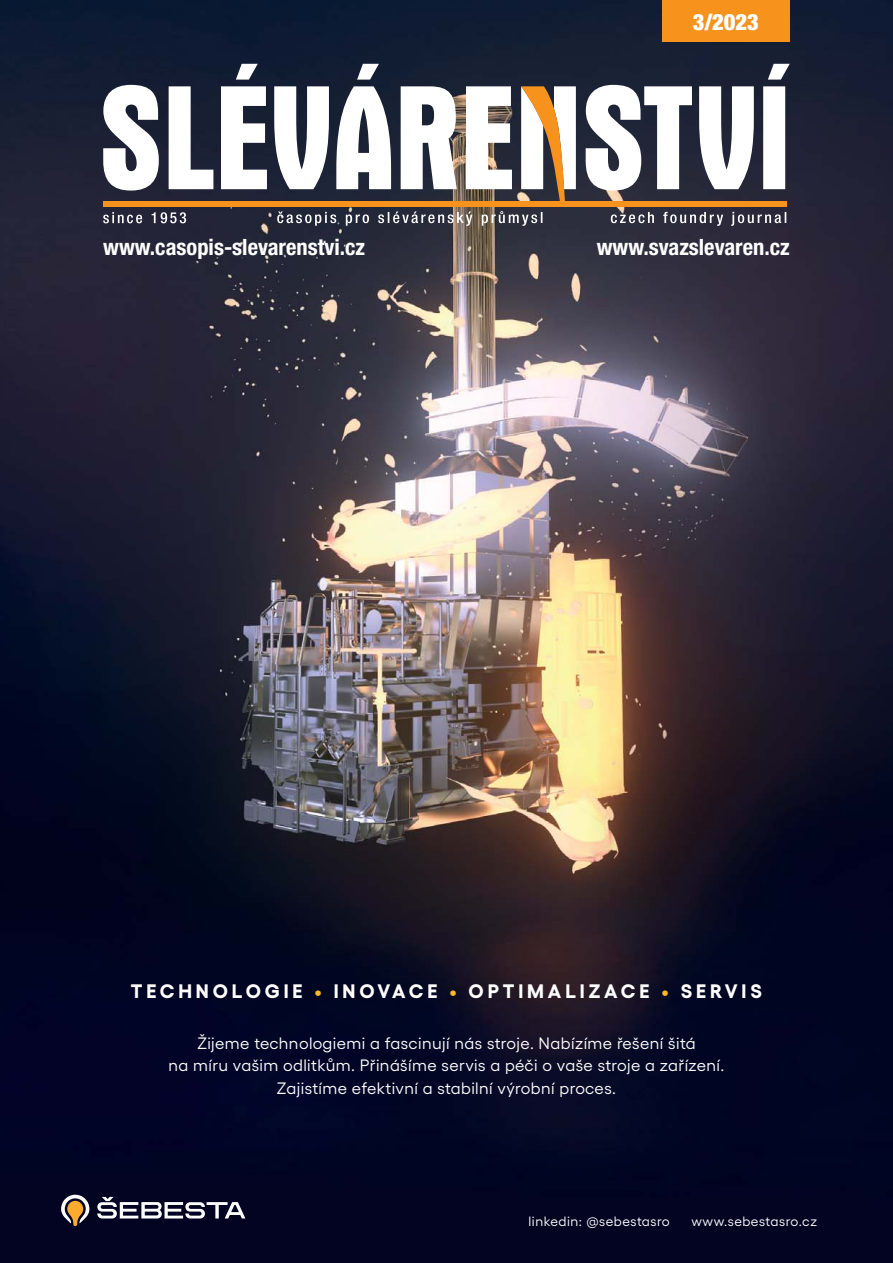
<style>
.page{position:relative;width:893px;height:1263px;background:#fff}
.page>*{position:absolute;margin:0;border:0;box-sizing:border-box;transform-origin:0 0}
.t1{font:700 condensed 22.5px "Helvetica Neue LT Pro";color:#fff}
.t2{font:900 condensed 22.5px "Helvetica Neue LT Pro";color:#fff}
.t3{font:700 19.5px "Yellix";letter-spacing:.2em;color:#fff}
.t4{font:16.5px/22.5px "Yellix";letter-spacing:.025em;color:#fff;text-align:center}
.t5{font:13.5px "Yellix";letter-spacing:.04em;color:#fff}
.s1{color:#fdb827}
</style>
<div class="page">
<img style="left:0;top:0;width:893px;height:1263px">
<svg style="left:97px;top:1197px;width:148px;height:21px"></svg>
<svg style="left:61px;top:1195px;width:28px;height:31px"></svg>
<div style="left:662px;top:0;width:128px;height:42px;background:#f7931d"></div>
<div style="left:103px;top:201px;width:684px;height:6px;background:#f7931d"></div>
<svg style="left:103px;top:64px;width:687px;height:127px"></svg>
<svg style="left:521px;top:86px;width:44px;height:115px"></svg>
<svg style="left:277px;top:211px;width:509px;height:15px;background:#54545f"></svg>
<svg style="left:103px;top:212px;width:83px;height:11px"></svg>
<h1 class="t2" style="left:693px;top:14px;width:67px">3/2023</h1>
<h1 class="t1" style="left:103px;top:239px;width:263px">www.casopis-slevarenstvi.cz</h1>
<h1 class="t1" style="left:597px;top:239px;width:194px">www.svazslevaren.cz</h1>
<p class="t3" style="left:131px;top:985px;width:633px">TECHNOLOGIE <span class="s1">•</span> INOVACE <span class="s1">•</span> OPTIMALIZACE <span class="s1">•</span> SERVIS</p>
<p class="t4" style="left:168px;top:1034px;width:557px">Žijeme technologiemi a fascinují nás stroje. Nabízíme řešení šitá<br>na míru vašim odlitkům. Přinášíme servis a péči o vaše stroje a zařízení.<br>Zajistíme efektivní a stabilní výrobní proces.</p>
<p class="t5" style="left:529px;top:1216px;width:143px">linkedin: @sebestasro</p>
<p class="t5" style="left:691px;top:1216px;width:127px">www.sebestasro.cz</p>
</div>
